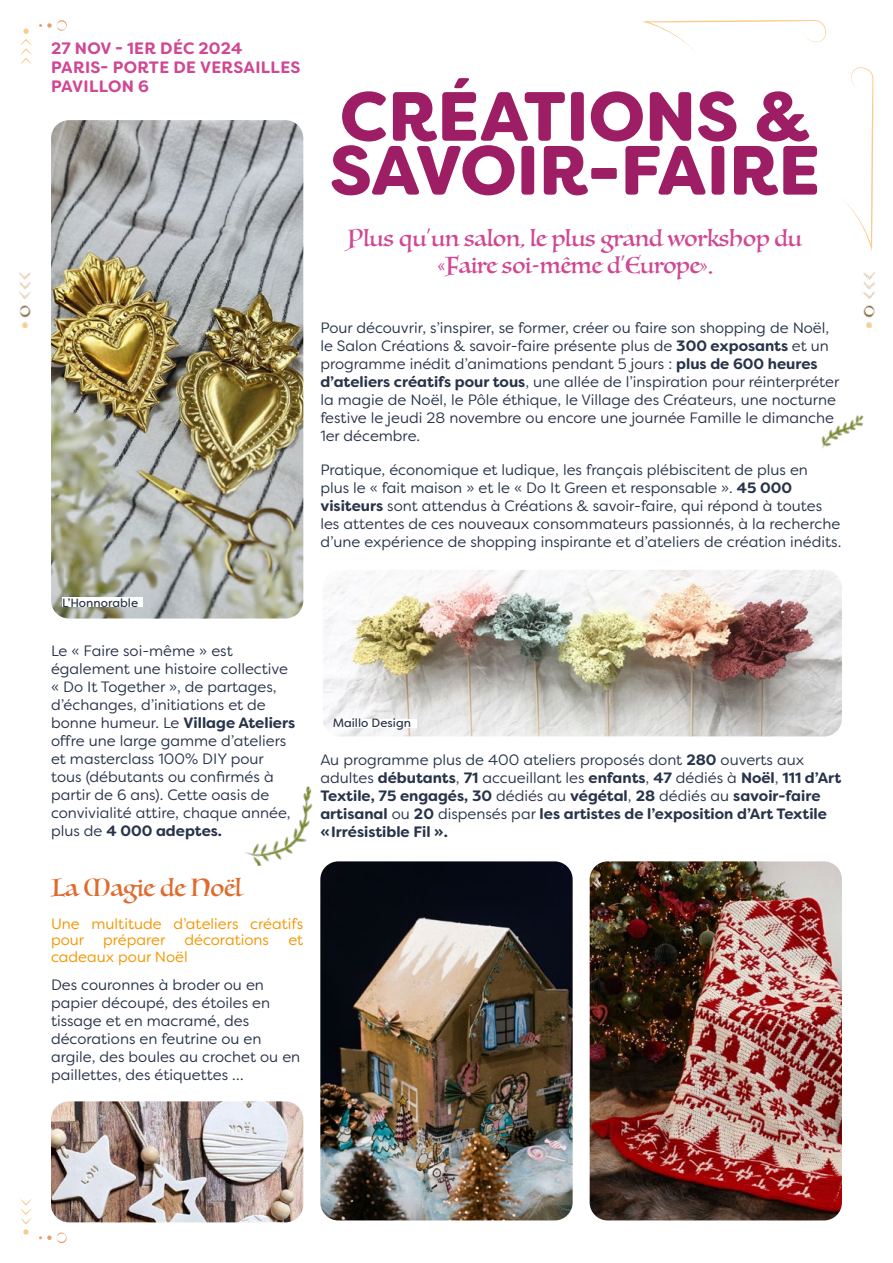
<style>
.page{position:relative;width:893px;height:1263px;background:#fff}
.page>*{position:absolute;margin:0;border:0;box-sizing:border-box;transform-origin:0 0}
.t1{font:900 69.45px/53.8px "Filson Soft";color:#9e1e66}
.t2{font:24px "Luminari";color:#df6b2f}
.t3{font:22.5px/27px "Luminari";color:#d04793;text-align:center}
.t4{font:700 16.5px/18.6px "Filson Soft";letter-spacing:.02em;color:#d04793}
.t5{font:15px/18px "Filson Soft";color:#28344a}
.t6{font:700 15px/18px "Filson Soft";color:#28344a}
.t7{font:15px/16.5px "Filson Soft";color:#f49500}
.t8{font:12px "Filson Soft";color:#28344a}
.s1{font-weight:700}
.s2{font-weight:400}
</style>
<div class="page">
<img style="left:19px;top:272px;width:855px;height:55px">
<svg style="left:20px;top:1199px;width:12px;height:36px"></svg>
<svg style="left:39px;top:1232px;width:28px;height:11px"></svg>
<img style="left:51px;top:120px;width:252px;height:498px">
<img style="left:590px;top:861px;width:252px;height:359px">
<img style="left:320px;top:861px;width:253px;height:359px">
<img style="left:51px;top:1101px;width:252px;height:121px">
<img style="left:323px;top:570px;width:519px;height:166px">
<svg style="left:642px;top:20px;width:184px;height:30px"></svg>
<svg style="left:843px;top:67px;width:30px;height:184px"></svg>
<svg style="left:20px;top:29px;width:12px;height:36px"></svg>
<svg style="left:39px;top:20px;width:28px;height:11px"></svg>
<div style="left:62px;top:598px;width:81px;height:9px;background:#fff"></div>
<div style="left:333px;top:719px;width:83px;height:9px;background:#fff"></div>
<img style="left:244px;top:786px;width:78px;height:82px">
<img style="left:821px;top:415px;width:43px;height:34px">
<p class="t4" style="left:51px;top:39px;width:251px">27 NOV - 1ER DÉC 2024<br>PARIS- PORTE DE VERSAILLES<br>PAVILLON 6</p>
<h1 class="t1" style="left:329px;top:90px;width:493px">CRÉATIONS &amp;<br>SAVOIR-FAIRE</h1>
<h3 class="t3" style="left:348px;top:225px;width:455px">Plus qu’un salon, le plus grand workshop du «Faire soi-même d’Europe».</h3>
<p class="t5" style="left:320px;top:318px;width:521px">Pour découvrir, s’inspirer, se former, créer ou faire son shopping de Noël, le Salon Créations &amp; savoir-faire présente plus de <span class="s1">300 exposants</span> et un programme inédit d’animations pendant 5 jours : <span class="s1">plus de 600 heures d’ateliers créatifs pour tous</span>, une allée de l’inspiration pour réinterpréter la magie de Noël, le Pôle éthique, le Village des Créateurs, une nocturne festive le jeudi 28 novembre ou encore une journée Famille le dimanche 1er décembre.</p>
<p class="t5" style="left:320px;top:460px;width:522px">Pratique, économique et ludique, les français plébiscitent de plus en<br>plus le « fait maison » et le « Do It Green et responsable ». <span class="s1">45 000 visiteurs</span> sont attendus à Créations &amp; savoir-faire, qui répond à toutes les attentes de ces nouveaux consommateurs passionnés, à la recherche d’une expérience de shopping inspirante et d’ateliers de création inédits.</p>
<p class="t8" style="left:62px;top:594px;width:77px">L’Honnorable</p>
<p class="t5" style="left:51px;top:642px;width:246px">Le « Faire soi-même » est également une histoire collective « Do It Together », de partages, d’échanges, d’initiations et de bonne humeur. Le <span class="s1">Village Ateliers </span>offre une large gamme d’ateliers et masterclass 100% DIY pour tous (débutants ou confirmés à partir de 6 ans). Cette oasis de convivialité attire, chaque année, plus de <span class="s1">4 000 adeptes.</span></p>
<h2 class="t2" style="left:51px;top:867px;width:192px">La Magie de Noël</h2>
<p class="t7" style="left:51px;top:915px;width:254px">Une multitude d’ateliers créatifs pour</p>
<p class="t7" style="left:103px;top:931px;width:64px">préparer</p>
<p class="t7" style="left:184px;top:931px;width:86px">décorations</p>
<p class="t7" style="left:288px;top:931px;width:16px">et</p>
<p class="t7" style="left:51px;top:948px;width:138px">cadeaux pour Noël</p>
<p class="t5" style="left:51px;top:976px;width:251px">Des couronnes à broder ou en papier découpé, des étoiles en tissage et en macramé, des décorations en feutrine ou en argile, des boules au crochet ou en paillettes, des étiquettes …</p>
<p class="t8" style="left:333px;top:715px;width:80px">Maillo Design</p>
<p class="t6" style="left:320px;top:751px;width:522px"><span class="s2">Au programme plus de 400 ateliers proposés dont</span> 280 <span class="s2">ouverts aux adultes</span> débutants<span class="s2">,</span> 71 <span class="s2">accueillant les</span> enfants<span class="s2">,</span> 47 <span class="s2">dédiés à</span> Noël<span class="s2">,</span> 111 d’Art Textile, 75 engagés, 30 <span class="s2">dédiés au</span> végétal<span class="s2">,</span> 28 <span class="s2">dédiés au</span> savoir-faire artisanal <span class="s2">ou</span> 20 <span class="s2">dispensés par</span> les artistes de l’exposition d’Art Textile «Irrésistible Fil ».</p>
</div>
